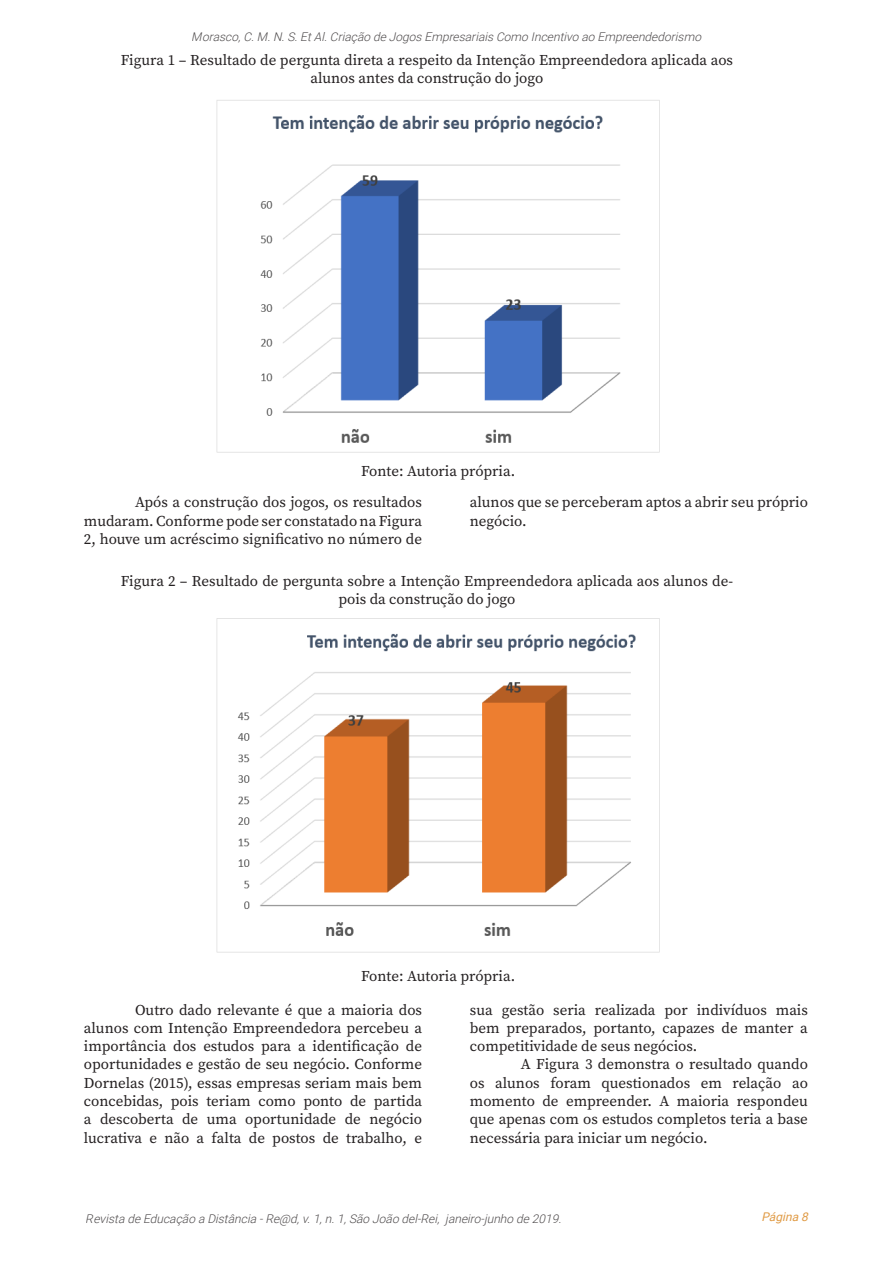
<style>
.page{position:relative;width:893px;height:1263px;background:#fff}
.page>*{position:absolute;margin:0;border:0;box-sizing:border-box;transform-origin:0 0}
.Main_Text{font:15px/18.3px "Source Serif Pro";color:#231f20;text-align:justify}
.t1{font:italic 300 12px "Roboto";color:#231f20}
.t2{font:italic 12px "Roboto";color:#e09b46}
</style>
<div class="page">
<img style="left:216px;top:100px;width:444px;height:353px">
<img style="left:216px;top:618px;width:444px;height:335px">
<p class="t1" style="left:192px;top:29px;width:514px">Morasco,C.M.N.S.EtAl.Criação deJogosEmpresariaisComo Incentivo ao Empreendedorismo</p>
<p class="Main_Text" style="left:121px;top:51px;width:614px;text-align:center">Figura 1 – Resultado de pergunta direta a respeito da Intenção Empreendedora aplicada aos alunos antes da construção do jogo</p>
<p class="Main_Text" style="left:361px;top:462px;width:156px">Fonte: Autoria própria.</p>
<p class="Main_Text" style="left:84px;top:493px;width:340px;text-indent:51px">Após a construção dos jogos, os resultados mudaram. Conforme pode ser constatado na Figura 2, houve um acréscimo significativo no número de</p>
<p class="Main_Text" style="left:470px;top:493px;width:340px">alunos que se perceberam aptos a abrir seu próprio negócio.</p>
<p class="Main_Text" style="left:121px;top:572px;width:614px;text-align:center">Figura 2 – Resultado de pergunta sobre a Intenção Empreendedora aplicada aos alunos de&shy;pois da construção do jogo</p>
<p class="Main_Text" style="left:361px;top:967px;width:156px">Fonte: Autoria própria.</p>
<p class="Main_Text" style="left:84px;top:1000px;width:340px;text-indent:51px">Outro dado relevante é que a maioria dos alunos com Intenção Empreendedora percebeu a importância dos estudos para a identificação de oportunidades e gestão de seu negócio. Conforme Dornelas (2015), essas empresas seriam mais bem concebidas, pois teriam como ponto de partida a descoberta de uma oportunidade de negócio lucrativa e não a falta de postos de trabalho, e</p>
<p class="Main_Text" style="left:470px;top:1000px;width:340px">sua gestão seria realizada por indivíduos mais bem preparados, portanto, capazes de manter a competitividade de seus negócios.</p>
<p class="Main_Text" style="left:470px;top:1055px;width:340px;text-indent:51px">A Figura 3 demonstra o resultado quando os alunos foram questionados em relação ao momento de empreender. A maioria respondeu que apenas com os estudos completos teria a base necessária para iniciar um negócio.</p>
<p class="t1" style="left:86px;top:1210px;width:480px">Revista deEducação a Distância -Re@d,v.1,n.1,São João del-Rei, janeiro-junho de2019.</p>
<p class="t2" style="left:761px;top:1208px;width:51px">Página 8</p>
</div>
